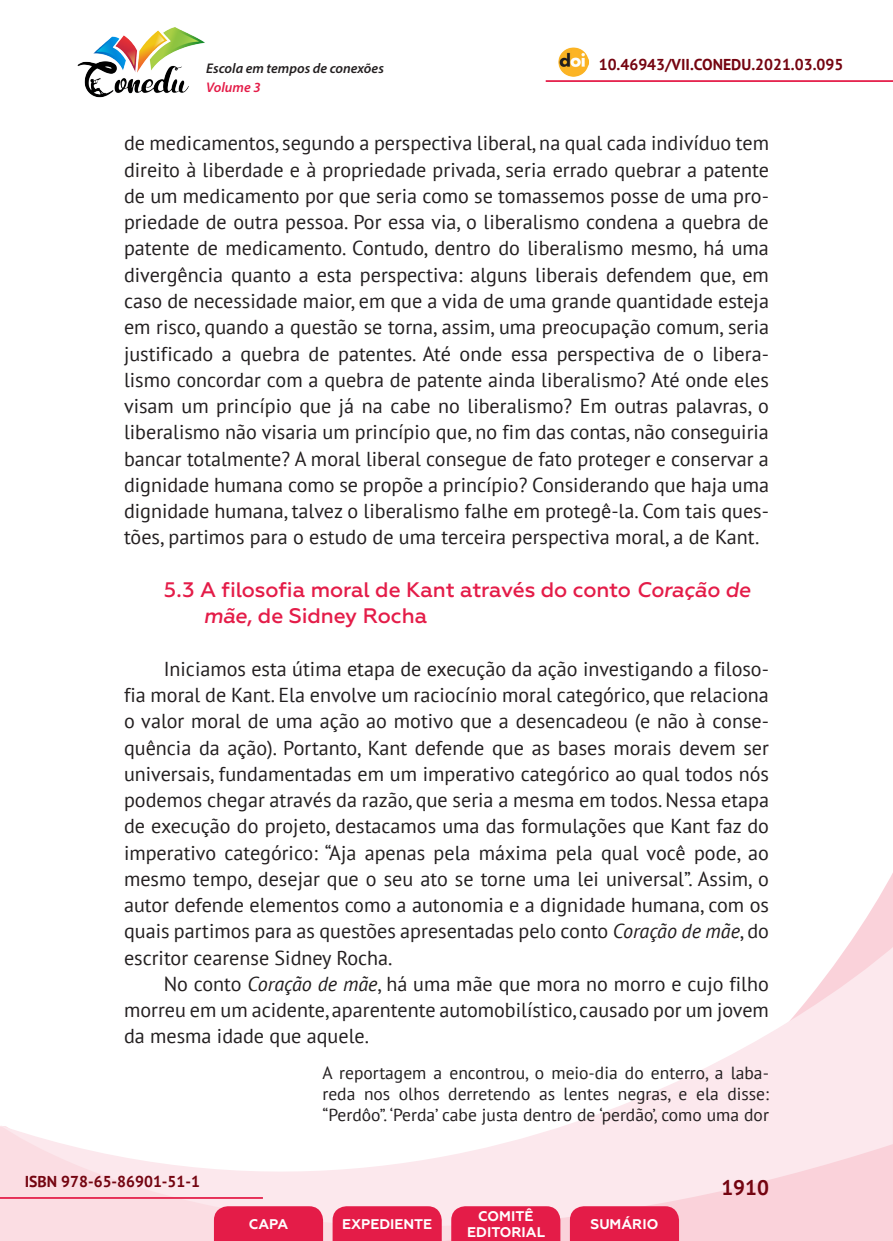
<style>
.page{position:relative;width:893px;height:1241px;background:#fff}
.page>*{position:absolute;margin:0;border:0;box-sizing:border-box;transform-origin:0 0}
._10_SUBTÍTULO_2{font:500 21px/26.2px "Geometria";letter-spacing:-.005em;color:#e41c48}
.t1{font:700 21px "PT Sans";color:#740410}
._8_CORPO{font:20.12px/26.2px "PT Sans";color:#231f20;text-align:justify}
._12_CITACAO{font:17.5px/21px "PT Sans";color:#231f20;text-align:justify}
.t2{font:700 15.75px "PT Sans";color:#740410}
.t3{font:700 14px/16.8px "Geometria";color:#fff;text-align:center}
.t4{font:italic 600 14px "Myriad Pro";color:#231f20}
.t5{font:italic 600 14px "Myriad Pro";color:#e41c48}
.s1{font-style:italic}
</style>
<div class="page">
<svg style="left:848px;top:873px;width:45px;height:73px"></svg>
<svg style="left:0;top:946px;width:893px;height:294px"></svg>
<hr style="left:0;top:1196px;width:263px;height:2px;background:#e41c48">
<hr style="left:546px;top:80px;width:347px;height:2px;background:#e41c48">
<img style="left:559px;top:47px;width:30px;height:30px">
<img style="left:77px;top:27px;width:128px;height:71px">
<svg style="left:214px;top:1205px;width:109px;height:35px;background:#e52751"></svg>
<svg style="left:333px;top:1205px;width:109px;height:35px;background:#e52751"></svg>
<svg style="left:451px;top:1205px;width:109px;height:35px;background:#e52751"></svg>
<svg style="left:570px;top:1205px;width:109px;height:35px;background:#e52650"></svg>
<p class="t4" style="left:206px;top:59px;width:179px">Escola em tempos de conexões</p>
<p class="t2" style="left:599px;top:54px;width:246px">10.46943/VII.CONEDU.2021.03.095</p>
<p class="t5" style="left:206px;top:78px;width:56px">Volume 3</p>
<p class="_8_CORPO" style="left:124px;top:130px;width:646px">de medicamentos, segundo a perspectiva liberal, na qual cada indivíduo tem direito à liberdade e à propriedade privada, seria errado quebrar a patente de um medicamento por que seria como se tomassemos posse de uma pro&shy;priedade de outra pessoa. Por essa via, o liberalismo condena a quebra de patente de medicamento. Contudo, dentro do liberalismo mesmo, há uma divergência quanto a esta perspectiva: alguns liberais defendem que, em caso de necessidade maior, em que a vida de uma grande quantidade esteja em risco, quando a questão se torna, assim, uma preocupação comum, seria justificado a quebra de patentes. Até onde essa perspectiva de o libera&shy;lismo concordar com a quebra de patente ainda liberalismo? Até onde eles visam um princípio que já na cabe no liberalismo? Em outras palavras, o liberalismo não visaria um princípio que, no fim das contas, não conseguiria bancar totalmente? A moral liberal consegue de fato proteger e conservar a dignidade humana como se propõe a princípio? Considerando que haja uma dignidade humana, talvez o liberalismo falhe em protegê-la. Com tais ques&shy;tões, partimos para o estudo de uma terceira perspectiva moral, a de Kant.</p>
<p class="_10_SUBTÍTULO_2" style="left:203px;top:576px;width:548px;text-indent:-40px">5.3 A filosofia moral de Kant através do conto <span class="s1">Coração de mãe</span>, de Sidney Rocha</p>
<p class="_8_CORPO" style="left:124px;top:655px;width:646px;text-indent:40px">Iniciamos esta útima etapa de execução da ação investigando a filoso&shy;fia moral de Kant. Ela envolve um raciocínio moral categórico, que relaciona o valor moral de uma ação ao motivo que a desencadeou (e não à conse&shy;quência da ação). Portanto, Kant defende que as bases morais devem ser universais, fundamentadas em um imperativo categórico ao qual todos nós podemos chegar através da razão, que seria a mesma em todos. Nessa etapa de execução do projeto, destacamos uma das formulações que Kant faz do imperativo categórico: “Aja apenas pela máxima pela qual você pode, ao mesmo tempo, desejar que o seu ato se torne uma lei universal”. Assim, o autor defende elementos como a autonomia e a dignidade humana, com os quais partimos para as questões apresentadas pelo conto <span class="s1">Coração de mãe</span>, do escritor cearense Sidney Rocha.</p>
<p class="_8_CORPO" style="left:124px;top:970px;width:646px;text-indent:40px">No conto <span class="s1">Coração de mãe</span>, há uma mãe que mora no morro e cujo filho morreu em um acidente, aparentente automobilístico, causado por um jovem da mesma idade que aquele.</p>
<p class="_12_CITACAO" style="left:322px;top:1062px;width:448px">A reportagem a encontrou, o meio-dia do enterro, a laba&shy;reda nos olhos derretendo as lentes negras, e ela disse: “Perdôo”. ‘Perda’ cabe justa dentro de ‘perdão’, como uma dor</p>
<p class="t2" style="left:25px;top:1170px;width:177px">ISBN 978-65-86901-51-1</p>
<p class="t3" style="left:249px;top:1215px;width:41px">CAPA</p>
<p class="t3" style="left:342px;top:1215px;width:92px">EXPEDIENTE</p>
<p class="t3" style="left:467px;top:1207px;width:79px">COMITÊ<br>EDITORIAL</p>
<p class="t3" style="left:590px;top:1215px;width:69px">SUMÁRIO</p>
<p class="t1" style="left:721px;top:1173px;width:49px">1910</p>
</div>
